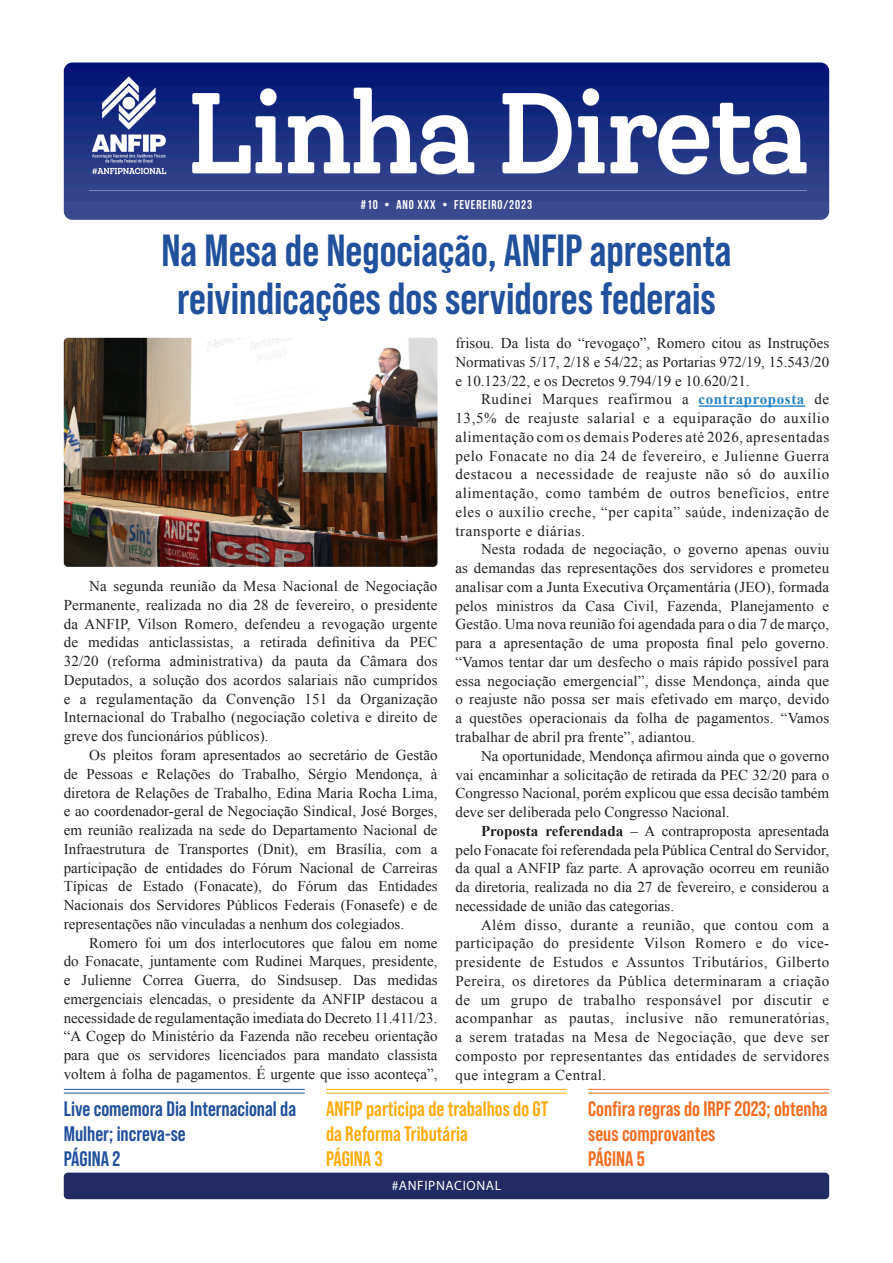
<style>
.page{position:relative;width:893px;height:1263px;background:#fff}
.page>*{position:absolute;margin:0;border:0;box-sizing:border-box;transform-origin:0 0}
.titulo{font:700 45px/48px "Bebas Neue Pro";color:#21509c;text-align:center}
.subtitulos{font:700 21px/25.2px "Bebas Neue Pro";color:#ffac0c}
.subtitulos-2{font:700 21px/25.2px "Bebas Neue Pro";color:#f36e21}
.subtitulos-3{font:700 21px/25.2px "Bebas Neue Pro";color:#21509c}
.texto{font:15px/18.8px "Times New Roman";color:#231f20;text-align:justify}
.t1{font:13.5px "Myriad Pro";letter-spacing:.045em;color:#fff}
.texto-2{font:700 12.75px "Bebas Neue";letter-spacing:.07em;color:#fff}
.s1{font-weight:700;color:#2882c4}
.s2{font-weight:700}
</style>
<div class="page">
<div style="left:64px;top:1172px;width:765px;height:27px;background:#222b64;border-radius:4px"></div>
<img style="left:64px;top:63px;width:765px;height:157px">
<hr style="left:588px;top:1089px;width:241px;height:1px;background:#f36e21">
<hr style="left:588px;top:1093px;width:241px;height:1px;background:#f36e21">
<hr style="left:64px;top:1089px;width:241px;height:1px;background:#21509c">
<hr style="left:64px;top:1093px;width:241px;height:1px;background:#21509c">
<hr style="left:326px;top:1089px;width:241px;height:1px;background:#ffac0c">
<hr style="left:326px;top:1093px;width:241px;height:1px;background:#ffac0c">
<hr style="left:699px;top:405px;width:106px;height:2px;background:#2882c4">
<img style="left:64px;top:338px;width:373px;height:229px">
<p class="texto-2" style="left:361px;top:197px;width:173px">#10 • Ano XXX • FEVEREIRO/2023</p>
<p class="titulo" style="left:161px;top:226px;width:572px">Na Mesa de Negociação, ANFIP apresenta reivindicações dos servidores federais</p>
<p class="texto" style="left:64px;top:577px;width:375px;text-indent:26px">Na segunda reunião da Mesa Nacional de Negociação Permanente, realizada no dia 28 de fevereiro, o presidente da ANFIP, Vilson Romero, defendeu a revogação urgente de medidas anticlassistas, a retirada definitiva da PEC 32/20 (reforma administrativa) da pauta da Câmara dos Deputados, a solução dos acordos salariais não cumpridos e a regulamentação da Convenção 151 da Organização Internacional do Trabalho (negociação coletiva e direito de greve dos funcionários públicos).</p>
<p class="texto" style="left:64px;top:745px;width:375px;text-indent:26px">Os pleitos foram apresentados ao secretário de Gestão de Pessoas e Relações do Trabalho, Sérgio Mendonça, à diretora de Relações de Trabalho, Edina Maria Rocha Lima, e ao coordenador-geral de Negociação Sindical, José Borges, em reunião realizada na sede do Departamento Nacional de Infraestrutura de Transportes (Dnit), em Brasília, com a participação de entidades do Fórum Nacional de Carreiras Típicas de Estado (Fonacate), do Fórum das Entidades Nacionais dos Servidores Públicos Federais (Fonasefe) e de representações não vinculadas a nenhum dos colegiados.</p>
<p class="texto" style="left:64px;top:933px;width:375px;text-indent:26px">Romero foi um dos interlocutores que falou em nome do Fonacate, juntamente com Rudinei Marques, presidente, e Julienne Correa Guerra, do Sindsusep. Das medidas emergenciais elencadas, o presidente da ANFIP destacou a necessidade de regulamentação imediata do Decreto 11.411/23. “A Cogep do Ministério da Fazenda não recebeu orientação para que os servidores licenciados para mandato classista voltem à folha de pagamentos. É urgente que isso aconteça”,</p>
<p class="texto" style="left:455px;top:334px;width:375px">frisou. Da lista do “revogaço”, Romero citou as Instruções Normativas 5/17, 2/18 e 54/22; as Portarias 972/19, 15.543/20 e 10.123/22, e os Decretos 9.794/19 e 10.620/21.</p>
<p class="texto" style="left:455px;top:390px;width:375px;text-indent:26px">Rudinei Marques reafirmou a <span class="s1">contraproposta</span> de 13,5% de reajuste salarial e a equiparação do auxílio alimentação com os demais Poderes até 2026, apresentadas pelo Fonacate no dia 24 de fevereiro, e Julienne Guerra destacou a necessidade de reajuste não só do auxílio alimentação, como também de outros benefícios, entre eles o auxílio creche, “per capita” saúde, indenização de transporte e diárias.</p>
<p class="texto" style="left:455px;top:540px;width:375px;text-indent:26px">Nesta rodada de negociação, o governo apenas ouviu as demandas das representações dos servidores e prometeu analisar com a Junta Executiva Orçamentária (JEO), formada pelos ministros da Casa Civil, Fazenda, Planejamento e Gestão. Uma nova reunião foi agendada para o dia 7 de março, para a apresentação de uma proposta final pelo governo. “Vamos tentar dar um desfecho o mais rápido possível para essa negociação emergencial”, disse Mendonça, ainda que o reajuste não possa ser mais efetivado em março, devido a questões operacionais da folha de pagamentos. “Vamos trabalhar de abril pra frente”, adiantou.</p>
<p class="texto" style="left:455px;top:746px;width:375px;text-indent:26px">Na oportunidade, Mendonça afirmou ainda que o governo vai encaminhar a solicitação de retirada da PEC 32/20 para o Congresso Nacional, porém explicou que essa decisão também deve ser deliberada pelo Congresso Nacional.</p>
<p class="texto" style="left:455px;top:821px;width:375px;text-indent:26px"><span class="s2">Proposta referendada</span> – A contraproposta apresentada pelo Fonacate foi referendada pela Pública Central do Servidor, da qual a ANFIP faz parte. A aprovação ocorreu em reunião da diretoria, realizada no dia 27 de fevereiro, e considerou a necessidade de união das categorias.</p>
<p class="texto" style="left:455px;top:915px;width:375px;text-indent:26px">Além disso, durante a reunião, que contou com a participação do presidente Vilson Romero e do vice&shy;presidente de Estudos e Assuntos Tributários, Gilberto Pereira, os diretores da Pública determinaram a criação de um grupo de trabalho responsável por discutir e acompanhar as pautas, inclusive não remuneratórias, a serem tratadas na Mesa de Negociação, que deve ser composto por representantes das entidades de servidores que integram a Central.</p>
<p class="subtitulos-3" style="left:64px;top:1096px;width:234px">Live comemora Dia Internacional da<br>Mulher; increva-se<br>PÁGINA 2</p>
<p class="subtitulos" style="left:326px;top:1096px;width:224px">ANFIP participa de trabalhos do GT da Reforma Tributária</p>
<p class="subtitulos" style="left:326px;top:1146px;width:58px">PÁGINA 3</p>
<p class="t1" style="left:392px;top:1177px;width:111px">#ANFIPNACIONAL</p>
<p class="subtitulos-2" style="left:588px;top:1096px;width:241px">Confira regras do IRPF 2023; obtenha seus comprovantes<br>PÁGINA 5</p>
</div>
